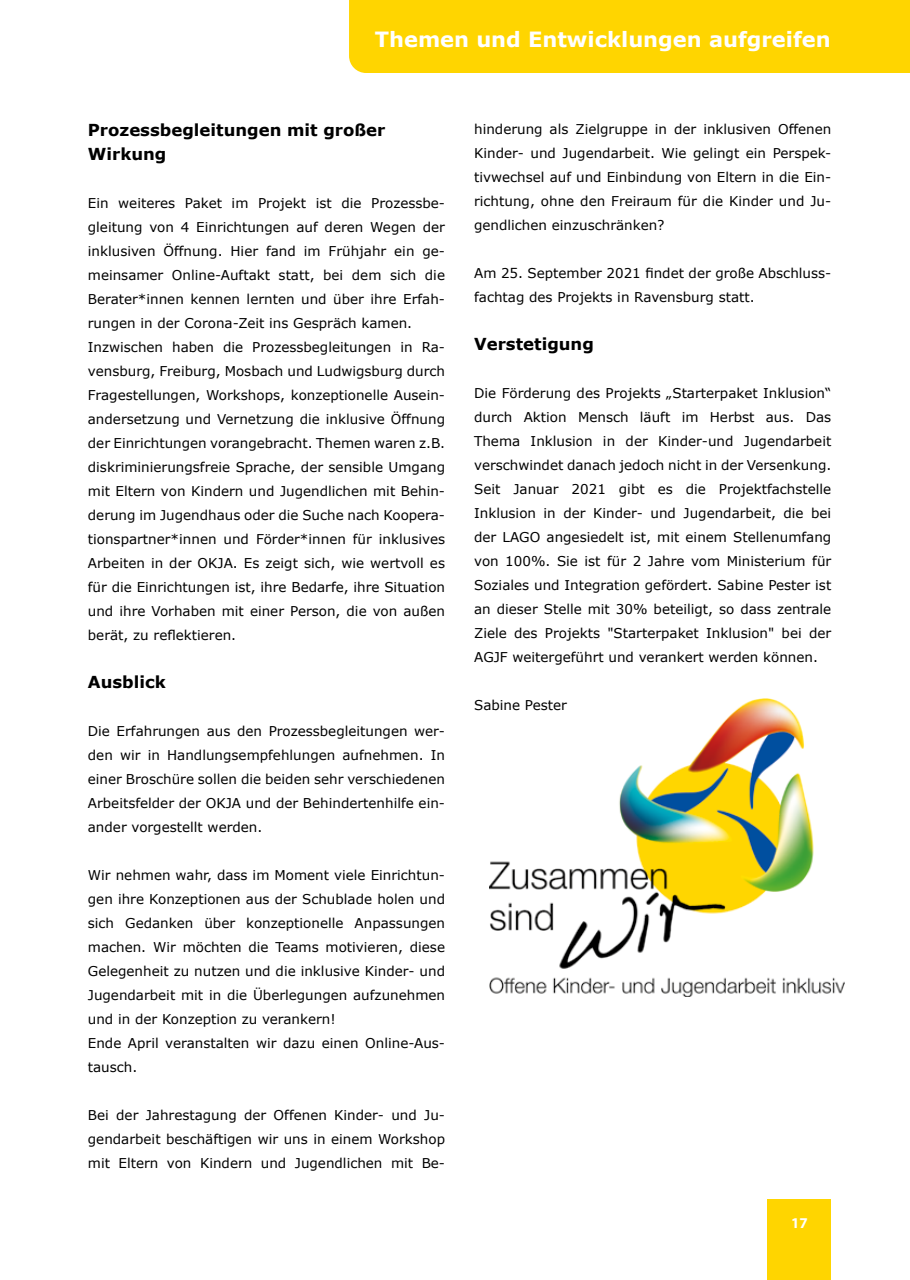
<style>
.page{position:relative;width:910px;height:1280px;background:#fff}
.page>*{position:absolute;margin:0;border:0;box-sizing:border-box;transform-origin:0 0}
.t1{font:700 21px "Verdana";color:#fff}
.t2{font:700 16.5px/24px "Verdana";color:#000}
.t3{font:700 15px "Myriad Pro";color:#fff}
.t4{font:13.5px/24px "Verdana";color:#000;text-align:justify}
</style>
<div class="page">
<div style="left:767px;top:1199px;width:64px;height:81px;background:#ffd500"></div>
<img style="left:489px;top:698px;width:355px;height:298px">
<div style="left:349px;top:0;width:561px;height:73px;background:#ffd500"></div>
<h1 class="t1" style="left:375px;top:26px;width:458px">Themen und Entwicklungen aufgreifen</h1>
<p class="t2" style="left:88px;top:118px;width:299px">Prozessbegleitungen mit großer<br>Wirkung</p>
<p class="t4" style="left:88px;top:191px;width:359px;text-align:left">Ein weiteres Paket im Projekt ist die Prozessbe&shy;gleitung von 4 Einrichtungen auf deren Wegen der inklusiven Öffnung. Hier fand im Frühjahr ein ge&shy;meinsamer Online-Auftakt statt, bei dem sich die Berater*innen kennen lernten und über ihre Erfah&shy;rungen in der Corona-Zeit ins Gespräch kamen.<br>Inzwischen haben die Prozessbegleitungen in Ra&shy;vensburg, Freiburg, Mosbach und Ludwigsburg durch Fragestellungen, Workshops, konzeptionelle Ausein&shy;andersetzung und Vernetzung die inklusive Öffnung der Einrichtungen vorangebracht. Themen waren z.B. diskriminierungsfreie Sprache, der sensible Umgang mit Eltern von Kindern und Jugendlichen mit Behin&shy;derung im Jugendhaus oder die Suche nach Koopera&shy;tionspartner*innen und Förder*innen für inklusives Arbeiten in der OKJA. Es zeigt sich, wie wertvoll es für die Einrichtungen ist, ihre Bedarfe, ihre Situation und ihre Vorhaben mit einer Person, die von außen berät, zu reflektieren.</p>
<p class="t2" style="left:88px;top:670px;width:79px">Ausblick</p>
<p class="t4" style="left:88px;top:719px;width:359px">Die Erfahrungen aus den Prozessbegleitungen wer&shy;den wir in Handlungsempfehlungen aufnehmen. In einer Broschüre sollen die beiden sehr verschiedenen Arbeitsfelder der OKJA und der Behindertenhilfe ein&shy;ander vorgestellt werden.</p>
<p class="t4" style="left:88px;top:863px;width:359px;text-align:left">Wir nehmen wahr, dass im Moment viele Einrichtun&shy;gen ihre Konzeptionen aus der Schublade holen und sich Gedanken über konzeptionelle Anpassungen machen. Wir möchten die Teams motivieren, diese Gelegenheit zu nutzen und die inklusive Kinder- und Jugendarbeit mit in die Überlegungen aufzunehmen und in der Konzeption zu verankern!<br>Ende April veranstalten wir dazu einen Online-Aus&shy;tausch.</p>
<p class="t4" style="left:88px;top:1103px;width:359px">Bei der Jahrestagung der Offenen Kinder- und Ju&shy;gendarbeit beschäftigen wir uns in einem Workshop mit Eltern von Kindern und Jugendlichen mit Be-</p>
<p class="t4" style="left:474px;top:117px;width:359px">hinderung als Zielgruppe in der inklusiven Offenen Kinder- und Jugendarbeit. Wie gelingt ein Perspek&shy;tivwechsel auf und Einbindung von Eltern in die Ein&shy;richtung, ohne den Freiraum für die Kinder und Ju&shy;gendlichen einzuschränken?</p>
<p class="t4" style="left:474px;top:261px;width:359px">Am 25. September 2021 findet der große Abschluss&shy;fachtag des Projekts in Ravensburg statt.</p>
<p class="t2" style="left:474px;top:332px;width:121px">Verstetigung</p>
<p class="t4" style="left:474px;top:381px;width:359px">Die Förderung des Projekts „Starterpaket Inklusion“ durch Aktion Mensch läuft im Herbst aus. Das Thema Inklusion in der Kinder-und Jugendarbeit verschwindet danach jedoch nicht in der Versenkung.<br>Seit Januar 2021 gibt es die Projektfachstelle Inklusion in der Kinder- und Jugendarbeit, die bei der LAGO angesiedelt ist, mit einem Stellenumfang von 100%. Sie ist für 2 Jahre vom Ministerium für Soziales und Integration gefördert. Sabine Pester ist an dieser Stelle mit 30% beteiligt, so dass zentrale Ziele des Projekts "Starterpaket Inklusion" bei der AGJF weitergeführt und verankert werden können.</p>
<p class="t4" style="left:474px;top:693px;width:94px">Sabine Pester</p>
<p class="t3" style="left:791px;top:1213px;width:18px">17</p>
</div>
